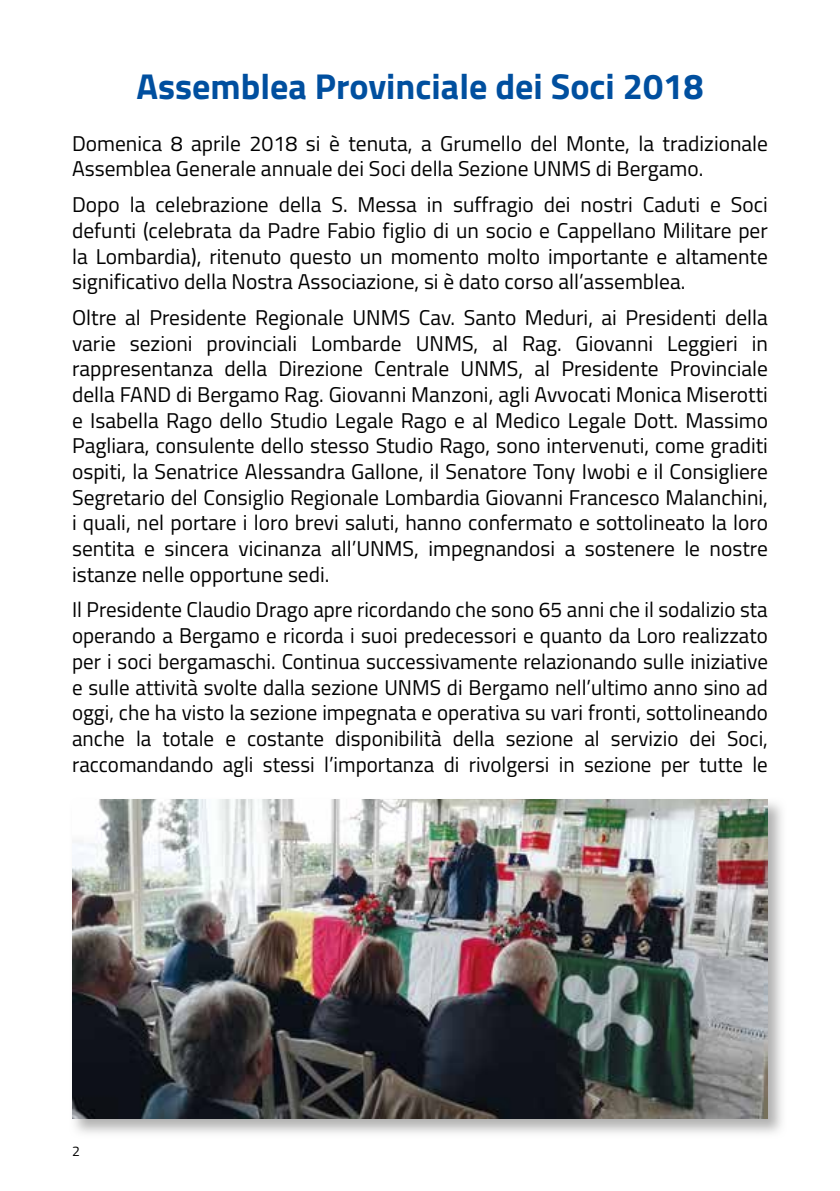
<style>
.page{position:relative;width:840px;height:1191px;background:#fff}
.page>*{position:absolute;margin:0;border:0;box-sizing:border-box;transform-origin:0 0}
.t1{font:700 36px "Titillium";color:#004f9f}
.t2{font:21.4px/25.6px "Titillium";color:#000;text-align:justify}
.t3{font:14px "Titillium";color:#000}
</style>
<div class="page">
<img style="left:74px;top:799px;width:708px;height:335px">
<img style="left:72px;top:800px;width:695px;height:319px">
<h1 class="t1" style="left:136px;top:59px;width:568px">Assemblea Provinciale dei Soci 2018</h1>
<p class="t2" style="left:72px;top:129px;width:697px">Domenica 8 aprile 2018 si è tenuta, a Grumello del Monte, la tradizionale<br>Assemblea Generale annuale dei Soci della Sezione UNMS di Bergamo.</p>
<p class="t2" style="left:72px;top:191px;width:697px">Dopo la celebrazione della S. Messa in suffragio dei nostri Caduti e Soci defunti (celebrata da Padre Fabio figlio di un socio e Cappellano Militare per la Lombardia), ritenuto questo un momento molto importante e altamente significativo della Nostra Associazione, si è dato corso all’assemblea.</p>
<p class="t2" style="left:72px;top:303px;width:697px">Oltre al Presidente Regionale UNMS Cav. Santo Meduri, ai Presidenti della varie sezioni provinciali Lombarde UNMS, al Rag. Giovanni Leggieri in rappresentanza della Direzione Centrale UNMS, al Presidente Provinciale della FAND di Bergamo Rag. Giovanni Manzoni, agli Avvocati Monica Miserotti e Isabella Rago dello Studio Legale Rago e al Medico Legale Dott. Massimo Pagliara, consulente dello stesso Studio Rago, sono intervenuti, come graditi ospiti, la Senatrice Alessandra Gallone, il Senatore Tony Iwobi e il Consigliere Segretario del Consiglio Regionale Lombardia Giovanni Francesco Malanchini, i quali, nel portare i loro brevi saluti, hanno confermato e sottolineato la loro sentita e sincera vicinanza all’UNMS, impegnandosi a sostenere le nostre istanze nelle opportune sedi.</p>
<p class="t2" style="left:72px;top:596px;width:697px">Il Presidente Claudio Drago apre ricordando che sono 65 anni che il sodalizio sta operando a Bergamo e ricorda i suoi predecessori e quanto da Loro realizzato per i soci bergamaschi. Continua successivamente relazionando sulle iniziative e sulle attività svolte dalla sezione UNMS di Bergamo nell’ultimo anno sino ad oggi, che ha visto la sezione impegnata e operativa su vari fronti, sottolineando anche la totale e costante disponibilità della sezione al servizio dei Soci, raccomandando agli stessi l’importanza di rivolgersi in sezione per tutte le</p>
<p class="t3" style="left:72px;top:1141px;width:9px">2</p>
</div>
